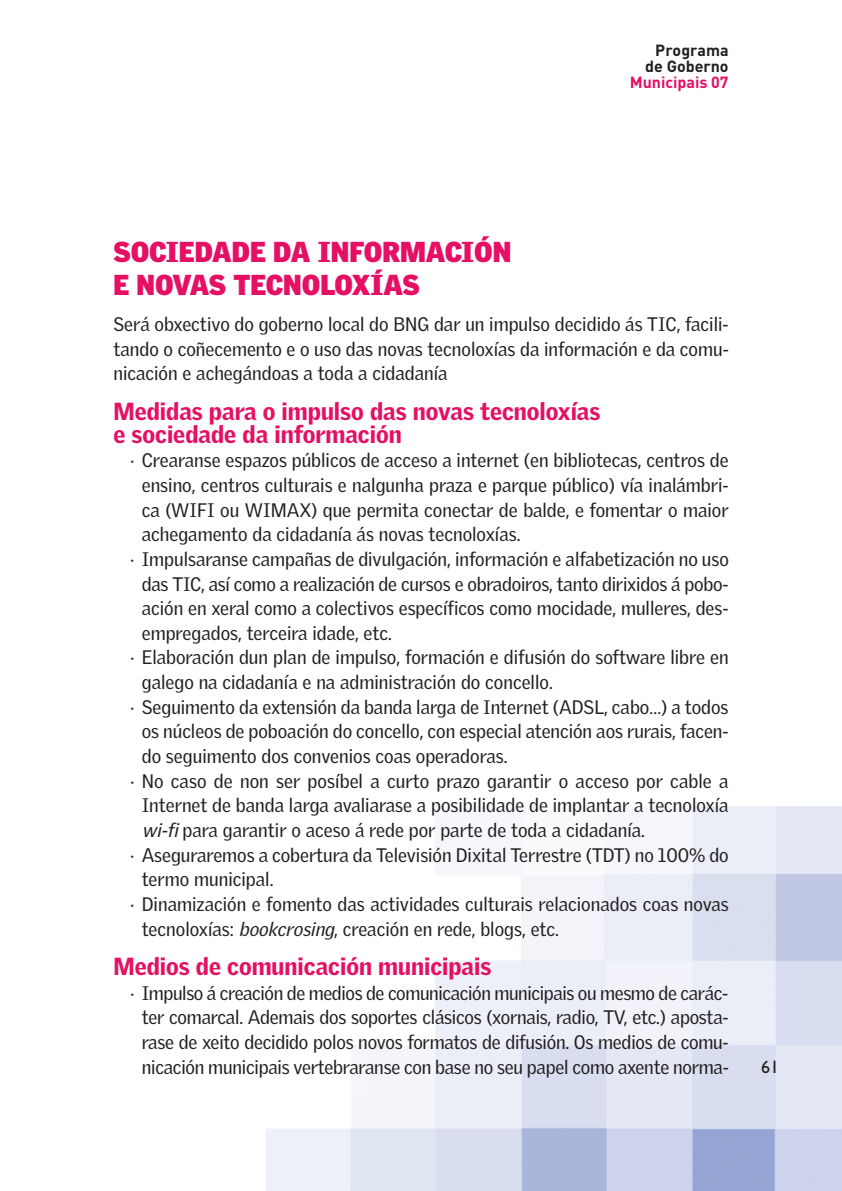
<style>
.page{position:relative;width:842px;height:1191px;background:#fff}
.page>*{position:absolute;margin:0;border:0;box-sizing:border-box;transform-origin:0 0}
.t1{font:900 28px/32.6px "Griffith Gothic";color:#e50f63}
.t2{font:900 24px/22.6px "Griffith Gothic";color:#e50f63}
.t3{font:19px/24.6px "Griffith Gothic";color:#231f20;text-align:justify}
.t4{font:18px "Gill Sans";color:#231f20}
.t5{font:16px/16px "DIN Bold";color:#231f20;text-align:right}
.t6{font:16px "DIN Bold";color:#e50f63}
.s1{font-style:italic}
</style>
<div class="page">
<img style="left:266px;top:806px;width:576px;height:385px">
<p class="t5" style="left:645px;top:41px;width:85px">Programa de Goberno</p>
<p class="t6" style="left:630px;top:72px;width:100px">Municipais 07</p>
<h1 class="t1" style="left:113px;top:236px;width:399px">SOCIEDADE DA INFORMACIÓN<br>E NOVAS TECNOLOXÍAS</h1>
<p class="t3" style="left:113px;top:312px;width:617px">Será obxectivo do goberno local do BNG dar un impulso decidido ás TIC, facili&shy;tando o coñecemento e o uso das novas tecnoloxías da información e da comu&shy;nicación e achegándoas a toda a cidadanía</p>
<p class="t2" style="left:113px;top:400px;width:488px">Medidas para o impulso das novas tecnoloxías e sociedade da información</p>
<p class="t3" style="left:130px;top:448px;width:600px">· Crearanse espazos públicos de acceso a internet (en bibliotecas, centros de</p>
<p class="t3" style="left:142px;top:473px;width:588px">ensino, centros culturais e nalgunha praza e parque público) vía inalámbri-</p>
<p class="t3" style="left:142px;top:498px;width:588px">ca (WIFI ou WIMAX) que permita conectar de balde, e fomentar o maior</p>
<p class="t3" style="left:142px;top:522px;width:380px">achegamento da cidadanía ás novas tecnoloxías.</p>
<p class="t3" style="left:130px;top:547px;width:600px">· Impulsaranse campañas de divulgación, información e alfabetización no uso</p>
<p class="t3" style="left:142px;top:571px;width:588px">das TIC, así como a realización de cursos e obradoiros, tanto dirixidos á pobo-</p>
<p class="t3" style="left:142px;top:596px;width:588px">ación en xeral como a colectivos específicos como mocidade, mulleres, des-</p>
<p class="t3" style="left:142px;top:621px;width:252px">empregados, terceira idade, etc.</p>
<p class="t3" style="left:130px;top:645px;width:600px">· Elaboración dun plan de impulso, formación e difusión do software libre en</p>
<p class="t3" style="left:142px;top:670px;width:412px">galego na cidadanía e na administración do concello.</p>
<p class="t3" style="left:130px;top:695px;width:600px">· Seguimento da extensión da banda larga de Internet (ADSL, cabo…) a todos</p>
<p class="t3" style="left:142px;top:719px;width:588px">os núcleos de poboación do concello, con especial atención aos rurais, facen-</p>
<p class="t3" style="left:142px;top:744px;width:367px">do seguimento dos convenios coas operadoras.</p>
<p class="t3" style="left:130px;top:769px;width:600px">· No caso de non ser posíbel a curto prazo garantir o acceso por cable a</p>
<p class="t3" style="left:142px;top:793px;width:588px">Internet de banda larga avaliarase a posibilidade de implantar a tecnoloxía</p>
<p class="t3" style="left:142px;top:818px;width:505px"><span class="s1">wi-fi</span> para garantir o aceso á rede por parte de toda a cidadanía.</p>
<p class="t3" style="left:130px;top:842px;width:600px">· Aseguraremos a cobertura da Televisión Dixital Terrestre (TDT) no 100% do</p>
<p class="t3" style="left:142px;top:867px;width:133px">termo municipal.</p>
<p class="t3" style="left:130px;top:892px;width:600px">· Dinamización e fomento das actividades culturais relacionados coas novas</p>
<p class="t3" style="left:142px;top:916px;width:419px">tecnoloxías: <span class="s1">bookcrosing</span>, creación en rede, blogs, etc.</p>
<p class="t2" style="left:113px;top:955px;width:379px">Medios de comunicación municipais</p>
<p class="t3" style="left:130px;top:981px;width:600px;text-align:center">· Impulso á creación de medios de comunicación municipais ou mesmo de carác&shy;ter comarcal. Ademais dos soportes clásicos (xornais, radio, TV, etc.) aposta&shy;rase de xeito decidido polos novos formatos de difusión. Os medios de comu&shy;nicación municipais vertebraranse con base no seu papel como axente norma-</p>
<p class="t4" style="left:761px;top:1056px;width:19px">61</p>
</div>
